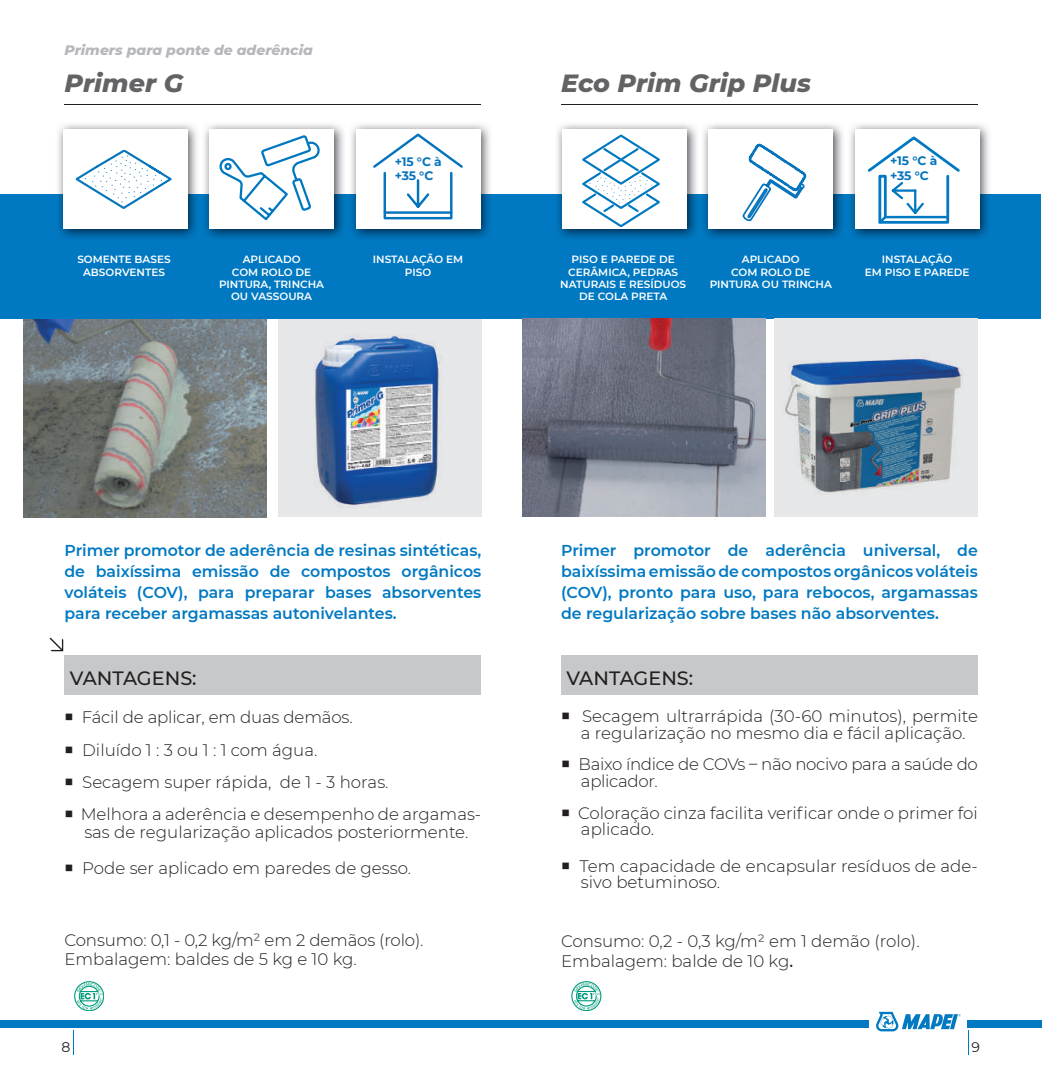
<style>
.page{position:relative;width:1042px;height:1092px;background:#fff}
.page>*{position:absolute;margin:0;border:0;box-sizing:border-box;transform-origin:0 0}
.t1{font:italic 800 25.38px "Montserrat";color:#636366}
.t2{font:500 19.25px "Montserrat";color:#231f20}
.t3{font:300 16.62px/16.6px "Montserrat";color:#231f20}
.t4{font:300 16.62px/16.6px "Montserrat";letter-spacing:-.02em;color:#231f20}
.t5{font:600 15.75px/21px "Montserrat";color:#0079c2;text-align:justify}
.t6{font:italic 800 14px "Montserrat";color:#b6b7bb}
.t7{font:14px "Montserrat";color:#231f20}
.t8{font:700 12.25px/14px "Montserrat";letter-spacing:-.015em;color:#0574bc}
.t9{font:600 10.5px/12.2px "Montserrat";color:#fff;text-align:center}
.s1{font-weight:500}
</style>
<div class="page">
<div style="left:0;top:1019px;width:868px;height:8px;background:#0079c2"></div>
<svg style="left:876px;top:1011px;width:84px;height:20px"></svg>
<div style="left:967px;top:1019px;width:75px;height:8px;background:#0079c2"></div>
<svg style="left:73px;top:1030px;width:1px;height:24px"></svg>
<img style="left:24px;top:319px;width:243px;height:198px">
<div style="left:278px;top:318px;width:203px;height:199px;background:#e6e7e9"></div>
<hr style="left:64px;top:104px;width:417px;height:1px;background:#231f20">
<div style="left:0;top:194px;width:520px;height:124px;background:#0079c2"></div>
<img style="left:58px;top:124px;width:139px;height:114px">
<div style="left:63px;top:129px;width:124px;height:99px;background:#fff"></div>
<div style="left:64px;top:655px;width:417px;height:40px;background:#c7c8ca"></div>
<svg style="left:50px;top:637px;width:13px;height:14px"></svg>
<img style="left:204px;top:124px;width:140px;height:114px">
<div style="left:210px;top:129px;width:124px;height:99px;background:#fff"></div>
<img style="left:351px;top:124px;width:139px;height:114px">
<div style="left:356px;top:129px;width:124px;height:99px;background:#fff"></div>
<hr style="left:561px;top:104px;width:417px;height:1px;background:#231f20">
<div style="left:505px;top:194px;width:536px;height:124px;background:#0079c2"></div>
<img style="left:557px;top:124px;width:140px;height:114px">
<div style="left:562px;top:129px;width:124px;height:99px;background:#fff"></div>
<div style="left:561px;top:655px;width:417px;height:40px;background:#c7c8ca"></div>
<img style="left:703px;top:124px;width:140px;height:114px">
<div style="left:709px;top:129px;width:124px;height:99px;background:#fff"></div>
<img style="left:850px;top:124px;width:139px;height:114px">
<div style="left:855px;top:129px;width:124px;height:99px;background:#fff"></div>
<img style="left:523px;top:318px;width:243px;height:198px">
<div style="left:774px;top:318px;width:204px;height:198px;background:#e6e7e9"></div>
<svg style="left:219px;top:135px;width:101px;height:86px"></svg>
<svg style="left:75px;top:149px;width:97px;height:60px"></svg>
<img style="left:315px;top:335px;width:127px;height:172px">
<svg style="left:74px;top:981px;width:30px;height:29px"></svg>
<svg style="left:867px;top:136px;width:93px;height:88px"></svg>
<svg style="left:742px;top:143px;width:65px;height:79px"></svg>
<svg style="left:579px;top:134px;width:84px;height:95px"></svg>
<img style="left:782px;top:357px;width:181px;height:138px">
<svg style="left:570px;top:980px;width:33px;height:31px"></svg>
<svg style="left:571px;top:981px;width:30px;height:29px"></svg>
<div style="left:383px;top:172px;width:69px;height:47px;border:2px solid #0574bc"></div>
<svg style="left:373px;top:133px;width:90px;height:35px"></svg>
<svg style="left:406px;top:179px;width:24px;height:29px"></svg>
<hr style="left:385px;top:211px;width:66px;height:3px;background:#0574bc">
<p class="t6" style="left:64px;top:40px;width:250px">Primers para ponte de aderência</p>
<h1 class="t1" style="left:64px;top:64px;width:120px">Primer G</h1>
<h1 class="t1" style="left:561px;top:64px;width:251px">Eco Prim Grip Plus</h1>
<p class="t8" style="left:395px;top:154px;width:49px">+15 °C à +35 °C</p>
<p class="t8" style="left:890px;top:153px;width:49px">+15 °C à +35 °C</p>
<p class="t9" style="left:77px;top:253px;width:95px">SOMENTE BASES<br>ABSORVENTES</p>
<p class="t9" style="left:219px;top:253px;width:107px">APLICADO<br>COM ROLO DE<br>PINTURA, TRINCHA<br>OU VASSOURA</p>
<p class="t9" style="left:373px;top:253px;width:92px">INSTALAÇÃO EM<br>PISO</p>
<p class="t9" style="left:560px;top:253px;width:127px">PISO E PAREDE DE<br>CERÂMICA, PEDRAS<br>NATURAIS E RESÍDUOS<br>DE COLA PRETA</p>
<p class="t9" style="left:710px;top:253px;width:124px">APLICADO<br>COM ROLO DE<br>PINTURA OU TRINCHA</p>
<p class="t9" style="left:865px;top:253px;width:106px">INSTALAÇÃO<br>EM PISO E PAREDE</p>
<p class="t5" style="left:64px;top:538px;width:418px">Primer promotor de aderência de resinas sintéticas, de baixíssima emissão de compostos orgânicos voláteis (COV), para preparar bases absorventes para receber argamassas autonivelantes.</p>
<p class="t2" style="left:70px;top:664px;width:128px">VANTAGENS:</p>
<p class="t3" style="left:64px;top:708px;width:290px">○ Fácil de aplicar, em duas demãos.</p>
<p class="t3" style="left:64px;top:740px;width:254px">○ Diluído 1 : 3 ou 1 : 1 com água.</p>
<p class="t3" style="left:64px;top:773px;width:326px">○ Secagem super rápida, de 1 - 3 horas.</p>
<p class="t3" style="left:64px;top:805px;width:418px;line-height:17.5px;text-align:center">○ Melhora a aderência e desempenho de argamas&shy;sas de regularização aplicados posteriormente.</p>
<p class="t3" style="left:64px;top:859px;width:348px">○ Pode ser aplicado em paredes de gesso.</p>
<p class="t3" style="left:64px;top:929px;width:360px;line-height:19.2px">Consumo: 0,1 - 0,2 kg/m² em 2 demãos (rolo).<br>Embalagem: baldes de 5 kg e 10 kg.</p>
<p class="t5" style="left:561px;top:539px;width:418px">Primer promotor de aderência universal, de baixíssima emissão de compostos orgânicos voláteis (COV), pronto para uso, para rebocos, argamassas de regularização sobre bases não absorventes.</p>
<p class="t2" style="left:566px;top:664px;width:128px">VANTAGENS:</p>
<p class="t3" style="left:561px;top:707px;width:418px;text-align:center">○ Secagem ultrarrápida (30-60 minutos), permite a regularização no mesmo dia e fácil aplicação.</p>
<p class="t4" style="left:581px;top:755px;width:398px;text-indent:-20px">○ Baixo índice de COVs – não nocivo para a saúde do aplicador.</p>
<p class="t3" style="left:581px;top:803px;width:398px;text-indent:-20px">○ Coloração cinza facilita verificar onde o primer foi aplicado.</p>
<p class="t3" style="left:581px;top:856px;width:398px;text-indent:-20px">○ Tem capacidade de encapsular resíduos de ade&shy;sivo betuminoso.</p>
<p class="t3" style="left:561px;top:931px;width:360px;line-height:19.2px">Consumo: 0,2 - 0,3 kg/m² em 1 demão (rolo).<br>Embalagem: balde de 10 kg<span class="s1">.</span></p>
<p class="t7" style="left:61px;top:1037px;width:10px">8</p>
<p class="t7" style="left:971px;top:1037px;width:10px">9</p>
</div>
